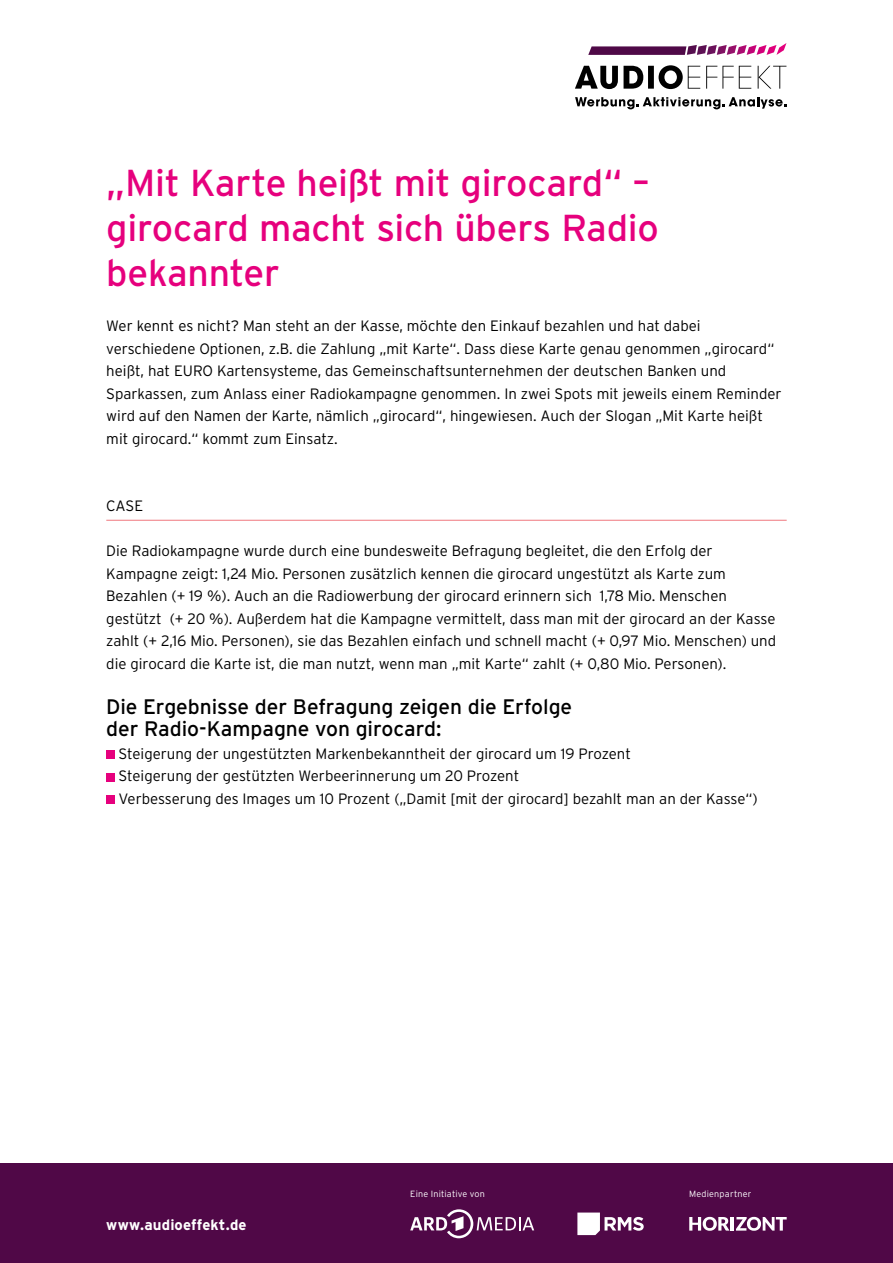
<style>
.page{position:relative;width:893px;height:1263px;background:#fff}
.page>*{position:absolute;margin:0;border:0;box-sizing:border-box;transform-origin:0 0}
.t1{font:37.5px/45px "Interstate";letter-spacing:-.01em;color:#e6007d}
.t2{font:21px/22.5px "Interstate";letter-spacing:-.005em;color:#000}
.t3{font:300 15px/22.5px "Interstate";color:#000}
.t4{font:700 15px "Interstate";letter-spacing:.01em;color:#fff}
.t5{font:300 9px "Interstate";letter-spacing:.025em;color:#fff}
</style>
<div class="page">
<svg style="left:588px;top:43px;width:198px;height:12px"></svg>
<svg style="left:575px;top:65px;width:211px;height:24px"></svg>
<svg style="left:575px;top:97px;width:211px;height:12px"></svg>
<div style="left:0;top:1163px;width:893px;height:100px;background:#500847"></div>
<hr style="left:106px;top:520px;width:681px;height:1px;background:#ef787e">
<div style="left:106px;top:751px;width:9px;height:8px;background:#e6007d"></div>
<div style="left:106px;top:773px;width:9px;height:8px;background:#e6007d"></div>
<div style="left:106px;top:796px;width:9px;height:8px;background:#e6007d"></div>
<svg style="left:577px;top:1212px;width:67px;height:23px"></svg>
<svg style="left:410px;top:1209px;width:124px;height:29px"></svg>
<svg style="left:689px;top:1217px;width:98px;height:14px"></svg>
<h1 class="t1" style="left:106px;top:160px;width:554px">„Mit Karte heißt mit girocard“ – girocard macht sich übers Radio bekannter</h1>
<p class="t3" style="left:106px;top:315px;width:677px">Wer kennt es nicht? Man steht an der Kasse, möchte den Einkauf bezahlen und hat dabei verschiedene Optionen, z.B. die Zahlung „mit Karte“. Dass diese Karte genau genommen „girocard“ heißt, hat EURO Kartensysteme, das Gemeinschaftsunternehmen der deutschen Banken und Sparkassen, zum Anlass einer Radiokampagne genommen. In zwei Spots mit jeweils einem Reminder wird auf den Namen der Karte, nämlich „girocard“, hingewiesen. Auch der Slogan „Mit Karte heißt mit girocard.“ kommt zum Einsatz.</p>
<p class="t3" style="left:106px;top:495px;width:38px">CASE</p>
<p class="t3" style="left:106px;top:540px;width:671px">Die Radiokampagne wurde durch eine bundesweite Befragung begleitet, die den Erfolg der Kampagne zeigt: 1,24 Mio. Personen zusätzlich kennen die girocard ungestützt als Karte zum Bezahlen (+ 19 %). Auch an die Radiowerbung der girocard erinnern sich 1,78 Mio. Menschen gestützt (+ 20 %). Außerdem hat die Kampagne vermittelt, dass man mit der girocard an der Kasse zahlt (+ 2,16 Mio. Personen), sie das Bezahlen einfach und schnell macht (+ 0,97 Mio. Menschen) und die girocard die Karte ist, die man nutzt, wenn man „mit Karte“ zahlt (+ 0,80 Mio. Personen).</p>
<h2 class="t2" style="left:106px;top:695px;width:467px">Die Ergebnisse der Befragung zeigen die Erfolge der Radio-Kampagne von girocard:</h2>
<p class="t3" style="left:118px;top:742px;width:641px">Steigerung der ungestützten Markenbekanntheit der girocard um 19 Prozent<br>Steigerung der gestützten Werbeerinnerung um 20 Prozent<br>Verbesserung des Images um 10 Prozent („Damit [mit der girocard] bezahlt man an der Kasse“)</p>
<p class="t4" style="left:106px;top:1216px;width:142px">www.audioeffekt.de</p>
<p class="t5" style="left:410px;top:1189px;width:76px">Eine Initiative von</p>
<p class="t5" style="left:689px;top:1189px;width:64px">Medienpartner</p>
</div>
